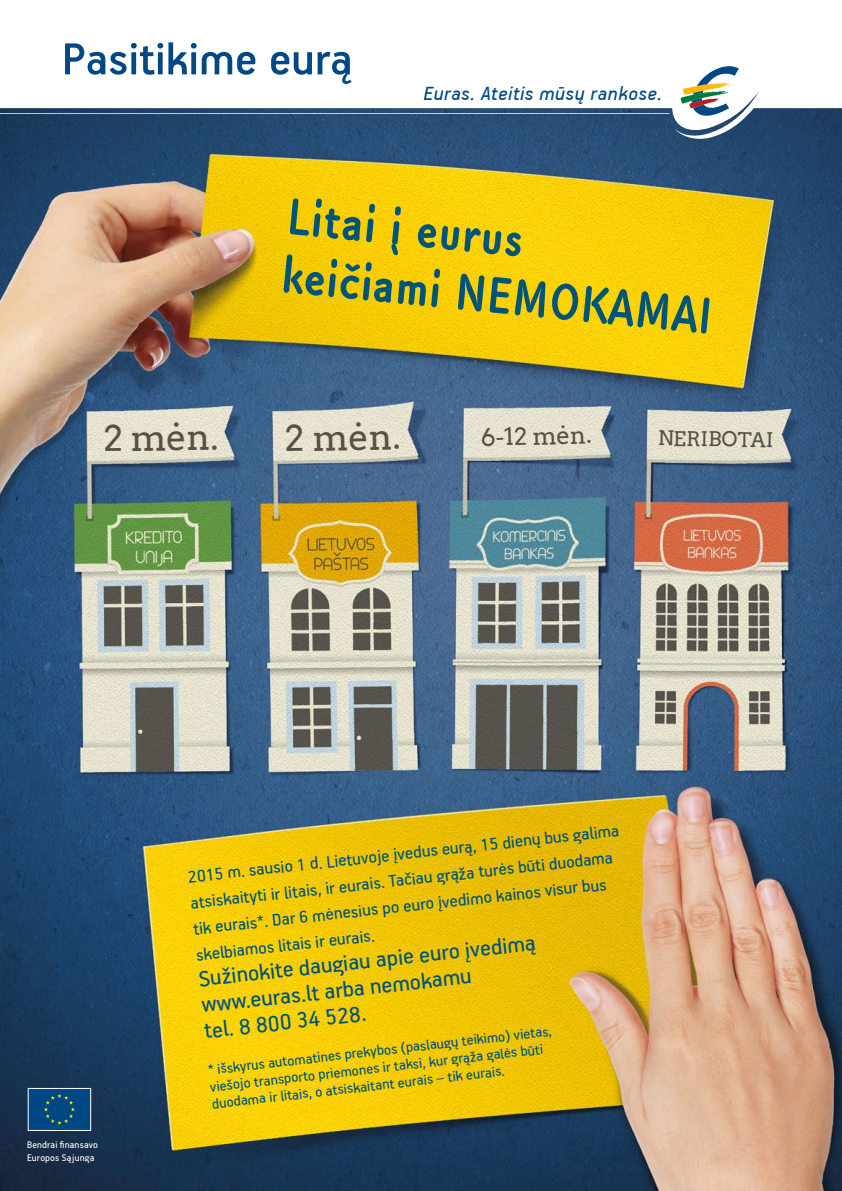
<style>
.page{position:relative;width:842px;height:1191px;background:#fff}
.page>*{position:absolute;margin:0;border:0;box-sizing:border-box;transform-origin:0 0}
.t1{font:700 55.1px/57.9px "Cen Pro";color:#005478}
.t2{font:500 50.2px "PF Handbook Pro";color:#004884}
.t3{font:36.1px "Arvo";color:#605c55}
.t4{font:25px/26.2px "PF Handbook Pro";color:#005478}
.t5{font:24.2px "Arvo";color:#605c55}
.t6{font:italic 21.7px "PF Handbook Pro";letter-spacing:.025em;color:#004884}
.t7{font:20.3px "Arvo";color:#605c55}
.t8{font:19px/26.2px "PF Handbook Pro";color:#005478}
.t9{font:16px/17.2px "PF Handbook Pro";color:#005478}
.t10{font:10.7px/12.8px "PF Handbook Pro";letter-spacing:.01em;color:#fff}
</style>
<div class="page">
<img style="left:0;top:92px;width:842px;height:1099px">
<svg style="left:680px;top:66px;width:59px;height:50px"></svg>
<svg style="left:28px;top:1088px;width:63px;height:43px;background:#175889"></svg>
<h2 class="t2" style="left:62px;top:28px;width:292px">Pasitikime eurą</h2>
<p class="t6" style="left:424px;top:80px;width:240px">Euras. Ateitis mūsų rankose.</p>
<h1 class="t1" style="left:291px;top:186px;width:434px;rotate:6deg">Litai į eurus<br>keičiami NEMOKAMAI</h1>
<h3 class="t3" style="left:103px;top:415px;width:117px;rotate:-1deg">2 mėn.</h3>
<h3 class="t3" style="left:285px;top:415px;width:117px;rotate:-1deg">2 mėn.</h3>
<p class="t5" style="left:480px;top:422px;width:112px;rotate:-2deg">6-12 mėn.</p>
<p class="t7" style="left:657px;top:425px;width:118px;rotate:1deg">NERIBOTAI</p>
<p class="t10" style="left:27px;top:1137px;width:73px">Bendrai finansavo<br>Europos Sąjunga</p>
<p class="t8" style="left:186px;top:862px;width:435px;rotate:-6deg">2015 m. sausio 1 d. Lietuvoje įvedus eurą, 15 dienų bus galima atsiskaityti ir litais, ir eurais. Tačiau grąža turės būti duodama tik eurais*. Dar 6 mėnesius po euro įvedimo kainos visur bus skelbiamos litais ir eurais.</p>
<h3 class="t4" style="left:197px;top:964px;width:340px;rotate:-6deg">Sužinokite daugiau apie euro įvedimą www.euras.lt arba nemokamu<br>tel. 8 800 34 528.</h3>
<p class="t9" style="left:207px;top:1059px;width:347px;rotate:-6deg">* išskyrus automatines prekybos (paslaugų teikimo) vietas, viešojo transporto priemones ir taksi, kur grąža galės būti duodama ir litais, o atsiskaitant eurais – tik eurais.</p>
</div>
